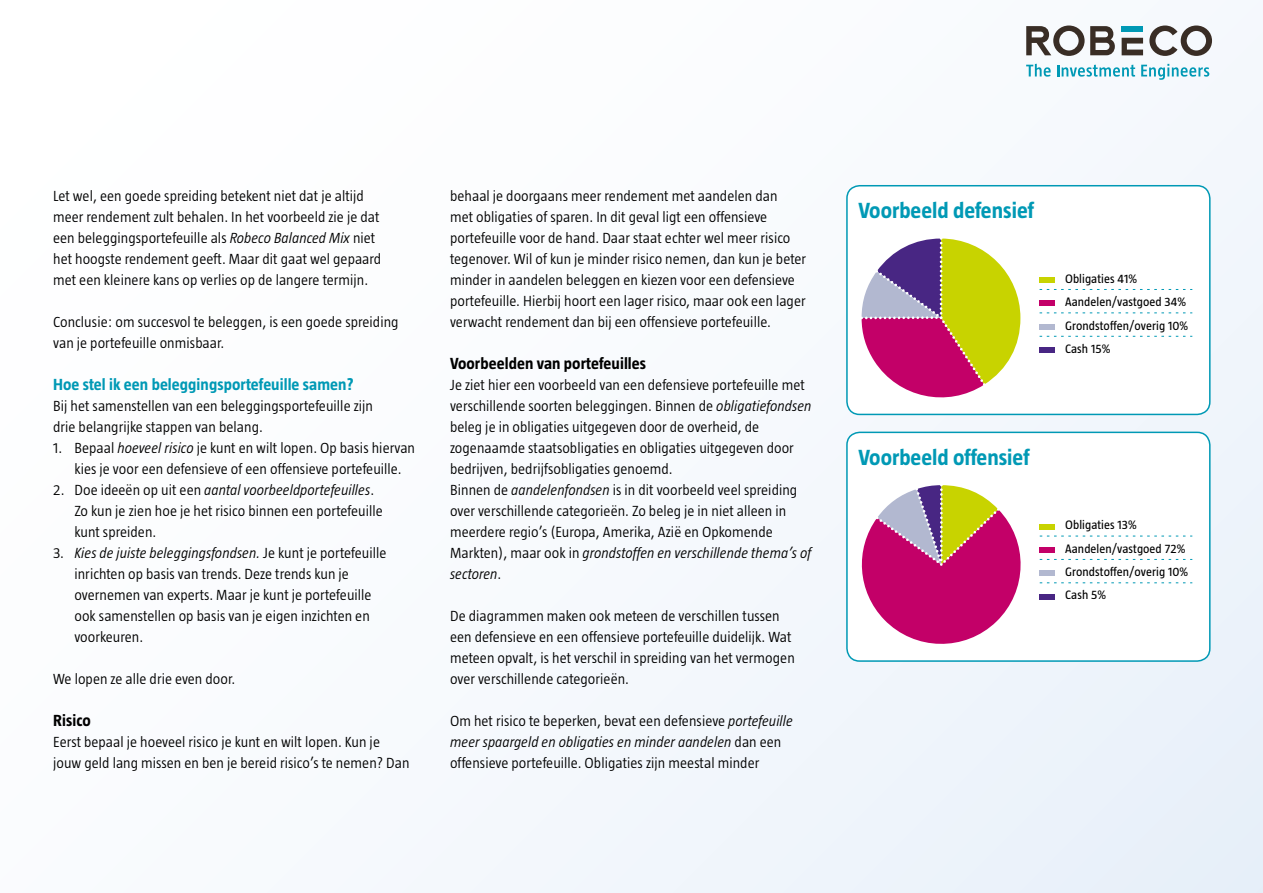
<style>
.page{position:relative;width:1263px;height:893px;background:#f9fbfe}
.page>*{position:absolute;margin:0;border:0;box-sizing:border-box;transform-origin:0 0}
.t1{font:700 22.5px "Taz";color:#0099b5}
.t2{font:700 16.5px "Taz";letter-spacing:.005em;color:#0099b5}
.t3{font:700 16.5px "Taz";letter-spacing:.005em;color:#000}
.t4{font:300 15px/21px "Taz";letter-spacing:.005em;color:#000}
.t5{font:12.6px/23.4px "Taz";letter-spacing:.005em;color:#000}
.s1{font-style:italic}
</style>
<div class="page">
<div style="left:847px;top:186px;width:363px;height:228px;background:#fff;border-radius:13px"></div>
<svg style="left:1039px;top:289px;width:153px;height:1px"></svg>
<svg style="left:1039px;top:313px;width:153px;height:1px"></svg>
<svg style="left:1039px;top:336px;width:153px;height:1px"></svg>
<div style="left:1039px;top:277px;width:16px;height:6px;background:#c8d300"></div>
<div style="left:1039px;top:301px;width:16px;height:5px;background:#c30068"></div>
<div style="left:1039px;top:324px;width:16px;height:5px;background:#b2b8d0"></div>
<div style="left:1039px;top:348px;width:16px;height:5px;background:#482683"></div>
<svg style="left:861px;top:238px;width:159px;height:160px"></svg>
<div style="left:846px;top:185px;width:364px;height:230px;border:2px solid #0099b5;border-radius:13px"></div>
<div style="left:847px;top:432px;width:363px;height:229px;background:#fff;border-radius:13px"></div>
<svg style="left:1039px;top:524px;width:154px;height:76px"></svg>
<svg style="left:1040px;top:536px;width:152px;height:1px"></svg>
<svg style="left:1040px;top:559px;width:152px;height:1px"></svg>
<svg style="left:1040px;top:582px;width:152px;height:1px"></svg>
<div style="left:1040px;top:524px;width:15px;height:5px;background:#c8d300"></div>
<div style="left:1040px;top:547px;width:15px;height:5px;background:#c30068"></div>
<div style="left:1040px;top:571px;width:15px;height:5px;background:#b2b8d0"></div>
<div style="left:1040px;top:594px;width:15px;height:5px;background:#482683"></div>
<svg style="left:861px;top:485px;width:160px;height:159px"></svg>
<div style="left:846px;top:432px;width:364px;height:230px;border:2px solid #0099b5;border-radius:13px"></div>
<div style="left:1121px;top:26px;width:22px;height:6px;background:#0099b5"></div>
<svg style="left:1090px;top:26px;width:25px;height:29px"></svg>
<svg style="left:1026px;top:26px;width:58px;height:30px"></svg>
<svg style="left:1149px;top:26px;width:63px;height:30px"></svg>
<svg style="left:1121px;top:38px;width:22px;height:17px"></svg>
<svg style="left:1026px;top:64px;width:25px;height:13px"></svg>
<svg style="left:1057px;top:65px;width:78px;height:12px"></svg>
<svg style="left:1141px;top:64px;width:68px;height:16px"></svg>
<p class="t4" style="left:53px;top:185px;width:329px">Let wel, een goede spreiding betekent niet dat je altijd meer rendement zult behalen. In het voorbeeld zie je dat een beleggingsportefeuille als <span class="s1">Robeco Balanced Mix</span> niet het hoogste rendement geeft. Maar dit gaat wel gepaard met een kleinere kans op verlies op de langere termijn.</p>
<p class="t4" style="left:53px;top:311px;width:347px">Conclusie: om succesvol te beleggen, is een goede spreiding van je portefeuille onmisbaar.</p>
<p class="t2" style="left:53px;top:376px;width:302px">Hoe stel ik een beleggingsportefeuille samen?</p>
<p class="t4" style="left:53px;top:395px;width:321px">Bij het samenstellen van een beleggingsportefeuille zijn drie belangrijke stappen van belang.</p>
<p class="t4" style="left:53px;top:437px;width:363px;text-align:center">1. Bepaal <span class="s1">hoeveel risico</span> je kunt en wilt lopen. Op basis hiervan kies je voor een defensieve of een offensieve portefeuille.</p>
<p class="t4" style="left:74px;top:479px;width:310px;text-indent:-21px">2. Doe ideeën op uit een <span class="s1">aantal voorbeeldportefeuilles</span>.<br>Zo kun je zien hoe je het risico binnen een portefeuille kunt spreiden.</p>
<p class="t4" style="left:74px;top:542px;width:314px;text-indent:-21px">3. <span class="s1">Kies de juiste beleggingsfondsen.</span> Je kunt je portefeuille inrichten op basis van trends. Deze trends kun je overnemen van experts. Maar je kunt je portefeuille ook samenstellen op basis van je eigen inzichten en voorkeuren.</p>
<p class="t4" style="left:53px;top:668px;width:184px">We lopen ze alle drie even door.</p>
<p class="t3" style="left:53px;top:712px;width:39px">Risico</p>
<p class="t4" style="left:53px;top:731px;width:358px">Eerst bepaal je hoeveel risico je kunt en wilt lopen. Kun je jouw geld lang missen en ben je bereid risico’s te nemen? Dan</p>
<p class="t4" style="left:450px;top:185px;width:358px">behaal je doorgaans meer rendement met aandelen dan<br>met obligaties of sparen. In dit geval ligt een offensieve portefeuille voor de hand. Daar staat echter wel meer risico tegenover. Wil of kun je minder risico nemen, dan kun je beter minder in aandelen beleggen en kiezen voor een defensieve portefeuille. Hierbij hoort een lager risico, maar ook een lager verwacht rendement dan bij een offensieve portefeuille.</p>
<p class="t3" style="left:450px;top:355px;width:198px">Voorbeelden van portefeuilles</p>
<p class="t4" style="left:450px;top:374px;width:363px">Je ziet hier een voorbeeld van een defensieve portefeuille met verschillende soorten beleggingen. Binnen de <span class="s1">obligatiefondsen </span>beleg je in obligaties uitgegeven door de overheid, de zogenaamde staatsobligaties en obligaties uitgegeven door bedrijven, bedrijfsobligaties genoemd.<br>Binnen de <span class="s1">aandelenfondsen</span> is in dit voorbeeld veel spreiding over verschillende categorieën. Zo beleg je in niet alleen in meerdere regio’s (Europa, Amerika, Azië en Opkomende Markten), maar ook in <span class="s1">grondstoffen en verschillende thema’s of sectoren</span>.</p>
<p class="t4" style="left:450px;top:605px;width:346px">De diagrammen maken ook meteen de verschillen tussen een defensieve en een offensieve portefeuille duidelijk. Wat meteen opvalt, is het verschil in spreiding van het vermogen over verschillende categorieën.</p>
<p class="t4" style="left:450px;top:710px;width:344px">Om het risico te beperken, bevat een defensieve <span class="s1">portefeuille meer spaargeld en obligaties en minder aandelen</span> dan een offensieve portefeuille. Obligaties zijn meestal minder</p>
<h1 class="t1" style="left:858px;top:199px;width:177px">Voorbeeld defensief</h1>
<p class="t5" style="left:1065px;top:267px;width:125px">Obligaties 41%<br>Aandelen/vastgoed 34%<br>Grondstoffen/overig 10%<br>Cash 15%</p>
<h1 class="t1" style="left:858px;top:445px;width:173px">Voorbeeld offensief</h1>
<p class="t5" style="left:1065px;top:513px;width:125px">Obligaties 13%<br>Aandelen/vastgoed 72%<br>Grondstoffen/overig 10%<br>Cash 5%</p>
</div>
